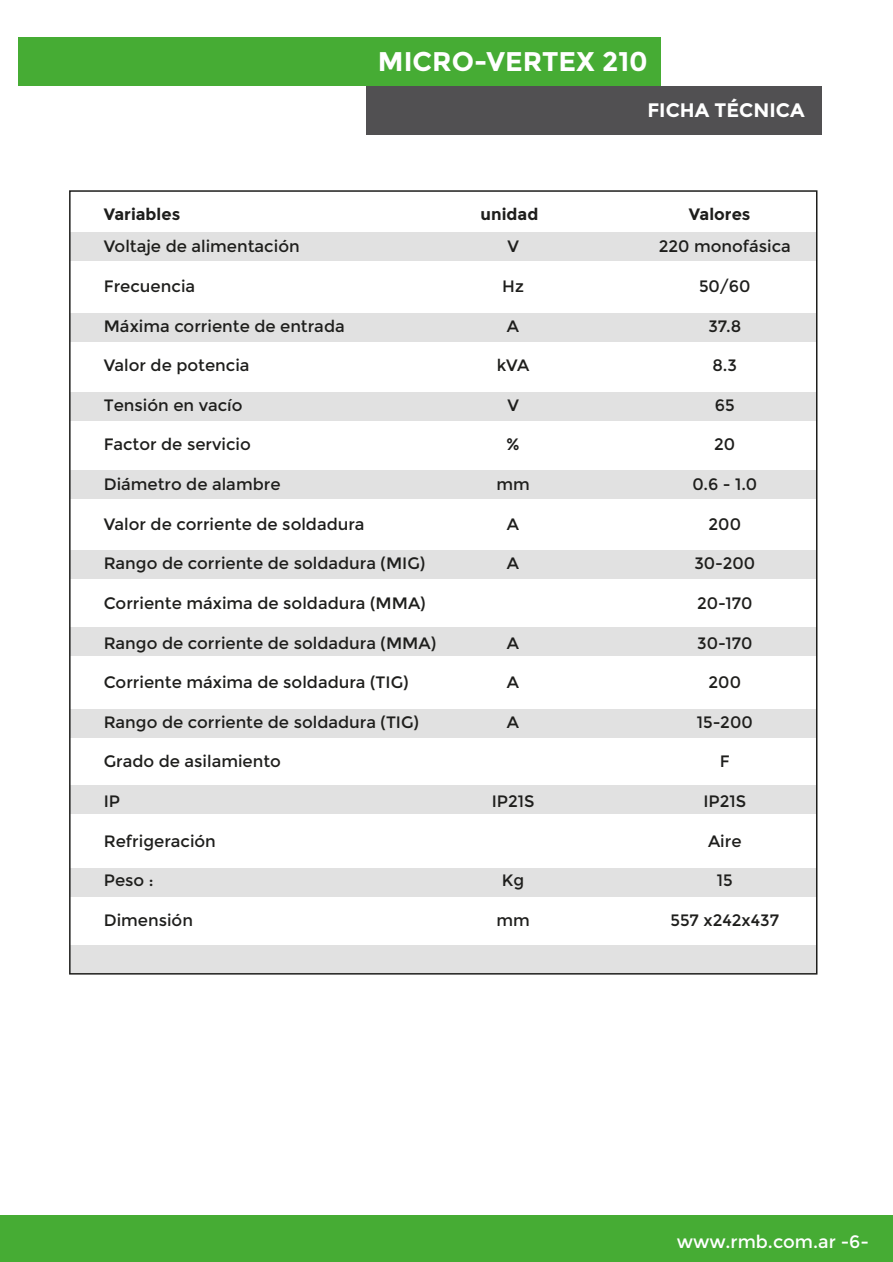
<style>
.page{position:relative;width:893px;height:1262px;background:#fff}
.page>*{position:absolute;margin:0;border:0;box-sizing:border-box;transform-origin:0 0}
.t1{font:700 27px "Montserrat";color:#fff}
.t2{font:700 19.5px "Montserrat";color:#fff}
.t3{font:18px "Montserrat";color:#fff}
.t4{font:16.5px "Montserrat";color:#1e1e1c}
.t5{font:700 16.5px "Montserrat";color:#1e1e1c}
</style>
<div class="page">
<div style="left:1px;top:1215px;width:892px;height:47px;background:#46ac34"></div>
<div style="left:367px;top:86px;width:455px;height:48px;background:#515052"></div>
<div style="left:18px;top:38px;width:642px;height:48px;background:#46ac34"></div>
<div style="left:70px;top:232px;width:747px;height:29px;background:#e1e1e1"></div>
<div style="left:70px;top:313px;width:747px;height:29px;background:#e1e1e1"></div>
<div style="left:70px;top:392px;width:747px;height:28px;background:#e1e1e1"></div>
<div style="left:70px;top:470px;width:747px;height:29px;background:#e1e1e1"></div>
<div style="left:70px;top:550px;width:747px;height:28px;background:#e1e1e1"></div>
<div style="left:70px;top:627px;width:747px;height:29px;background:#e1e1e1"></div>
<div style="left:70px;top:709px;width:747px;height:29px;background:#e1e1e1"></div>
<div style="left:70px;top:785px;width:747px;height:29px;background:#e1e1e1"></div>
<div style="left:70px;top:868px;width:747px;height:29px;background:#e1e1e1"></div>
<div style="left:70px;top:945px;width:747px;height:28px;background:#e1e1e1"></div>
<h1 class="t1" style="left:378px;top:46px;width:271px">MICRO-VERTEX 210</h1>
<p class="t2" style="left:647px;top:99px;width:159px">FICHA TÉCNICA</p>
<p class="t5" style="left:104px;top:205px;width:78px">Variables</p>
<p class="t5" style="left:481px;top:205px;width:59px">unidad</p>
<p class="t5" style="left:689px;top:205px;width:63px">Valores</p>
<p class="t4" style="left:104px;top:237px;width:197px">Voltaje de alimentación</p>
<p class="t4" style="left:104px;top:277px;width:93px">Frecuencia</p>
<p class="t4" style="left:104px;top:316px;width:243px">Máxima corriente de entrada</p>
<p class="t4" style="left:104px;top:356px;width:147px">Valor de potencia</p>
<p class="t4" style="left:104px;top:395px;width:140px">Tensión en vacío</p>
<p class="t4" style="left:104px;top:435px;width:149px">Factor de servicio</p>
<p class="t4" style="left:104px;top:475px;width:178px">Diámetro de alambre</p>
<p class="t4" style="left:104px;top:514px;width:262px">Valor de corriente de soldadura</p>
<p class="t4" style="left:104px;top:554px;width:323px">Rango de corriente de soldadura (MIG)</p>
<p class="t4" style="left:104px;top:593px;width:323px">Corriente máxima de soldadura (MMA)</p>
<p class="t4" style="left:104px;top:633px;width:334px">Rango de corriente de soldadura (MMA)</p>
<p class="t4" style="left:104px;top:673px;width:306px">Corriente máxima de soldadura (TIG)</p>
<p class="t4" style="left:104px;top:712px;width:317px">Rango de corriente de soldadura (TIG)</p>
<p class="t4" style="left:104px;top:752px;width:179px">Grado de asilamiento</p>
<p class="t4" style="left:104px;top:791px;width:18px">IP</p>
<p class="t4" style="left:104px;top:831px;width:114px">Refrigeración</p>
<p class="t4" style="left:104px;top:871px;width:51px">Peso :</p>
<p class="t4" style="left:104px;top:910px;width:91px">Dimensión</p>
<p class="t4" style="left:507px;top:237px;width:13px">V</p>
<p class="t4" style="left:502px;top:277px;width:23px">Hz</p>
<p class="t4" style="left:507px;top:316px;width:14px">A</p>
<p class="t4" style="left:497px;top:356px;width:34px">kVA</p>
<p class="t4" style="left:507px;top:395px;width:13px">V</p>
<p class="t4" style="left:507px;top:435px;width:14px">%</p>
<p class="t4" style="left:496px;top:475px;width:35px">mm</p>
<p class="t4" style="left:507px;top:514px;width:14px">A</p>
<p class="t4" style="left:507px;top:554px;width:14px">A</p>
<p class="t4" style="left:507px;top:633px;width:14px">A</p>
<p class="t4" style="left:507px;top:673px;width:14px">A</p>
<p class="t4" style="left:507px;top:712px;width:14px">A</p>
<p class="t4" style="left:492px;top:791px;width:44px">IP21S</p>
<p class="t4" style="left:502px;top:871px;width:24px">Kg</p>
<p class="t4" style="left:496px;top:910px;width:35px">mm</p>
<p class="t4" style="left:659px;top:237px;width:134px">220 monofásica</p>
<p class="t4" style="left:699px;top:277px;width:53px">50/60</p>
<p class="t4" style="left:708px;top:316px;width:34px">37.8</p>
<p class="t4" style="left:712px;top:356px;width:26px">8.3</p>
<p class="t4" style="left:715px;top:395px;width:21px">65</p>
<p class="t4" style="left:714px;top:435px;width:23px">20</p>
<p class="t4" style="left:692px;top:475px;width:66px">0.6 - 1.0</p>
<p class="t4" style="left:709px;top:514px;width:34px">200</p>
<p class="t4" style="left:694px;top:554px;width:62px">30-200</p>
<p class="t4" style="left:697px;top:593px;width:57px">20-170</p>
<p class="t4" style="left:697px;top:633px;width:57px">30-170</p>
<p class="t4" style="left:709px;top:673px;width:34px">200</p>
<p class="t4" style="left:697px;top:712px;width:57px">15-200</p>
<p class="t4" style="left:720px;top:752px;width:11px">F</p>
<p class="t4" style="left:703px;top:791px;width:44px">IP21S</p>
<p class="t4" style="left:708px;top:831px;width:35px">Aire</p>
<p class="t4" style="left:717px;top:871px;width:17px">15</p>
<p class="t4" style="left:670px;top:910px;width:110px">557 x242x437</p>
<p class="t3" style="left:677px;top:1230px;width:194px">www.rmb.com.ar -6-</p>
</div>
